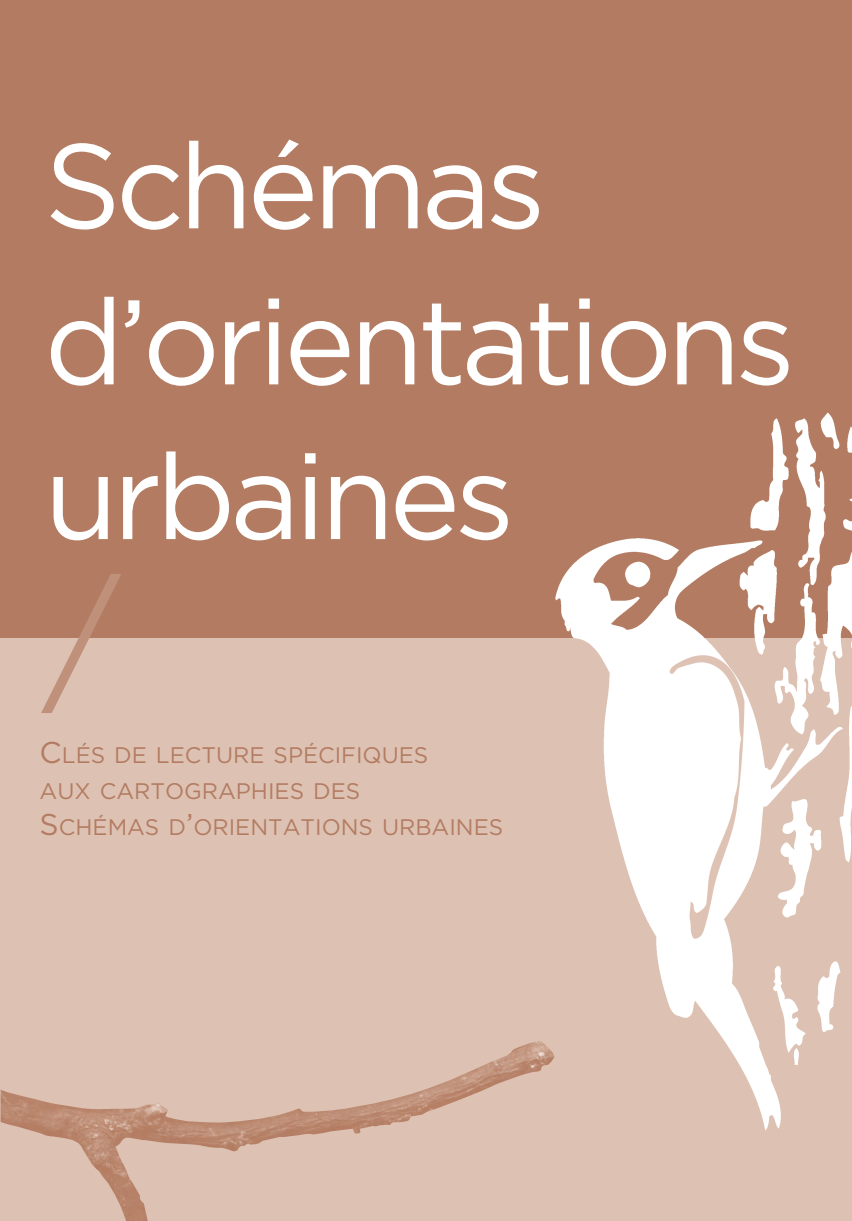
<style>
.page{position:relative;width:852px;height:1221px;background:#fff}
.page>*{position:absolute;margin:0;border:0;box-sizing:border-box;transform-origin:0 0}
.t1{font:150.15px "Gotham";color:#c0917a}
.t2{font:120px/155.4px "Gotham";letter-spacing:-.045em;color:#fff}
.t3{font:22.5px/36px "Gotham";color:#b37c62}
.s1{font-size:30px}
</style>
<div class="page">
<div style="left:1px;top:0;width:851px;height:647px;background:#b37c62"></div>
<div style="left:1px;top:638px;width:851px;height:583px;background:#ddc1b2"></div>
<img style="left:554px;top:412px;width:298px;height:719px">
<img style="left:1px;top:1041px;width:553px;height:180px">
<h2 class="t2" style="left:44px;top:106px;width:752px">Schémas d’orientations urbaines</h2>
<h1 class="t1" style="left:44px;top:557px;width:78px">/</h1>
<p class="t3" style="left:40px;top:736px;width:465px"><span class="s1">C</span>LÉS DE LECTURE SPÉCIFIQUES<br>AUX CARTOGRAPHIES DES<br><span class="s1">S</span>CHÉMAS D<span class="s1">’</span>ORIENTATIONS URBAINES</p>
</div>
